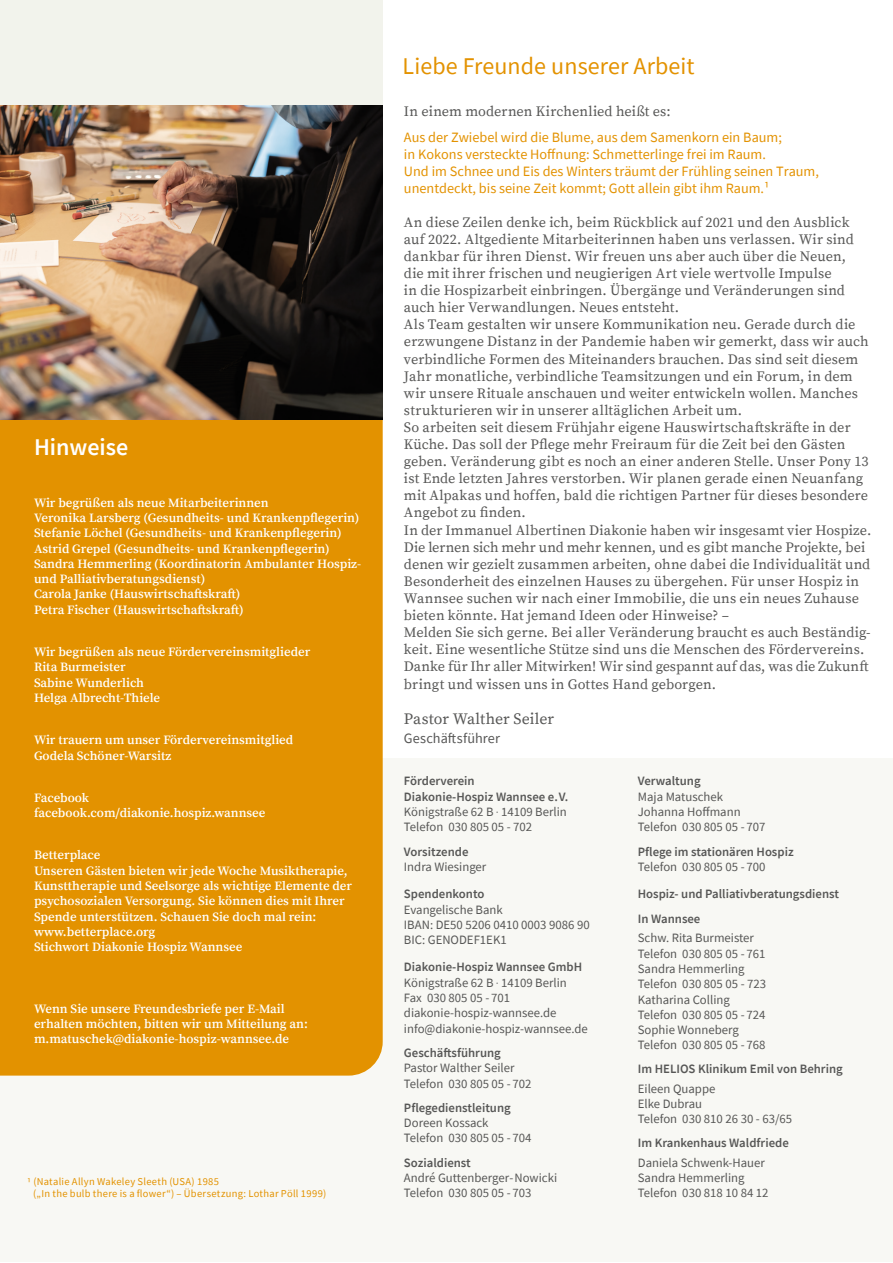
<style>
.page{position:relative;width:893px;height:1263px;background:#fff}
.page>*{position:absolute;margin:0;border:0;box-sizing:border-box;transform-origin:0 0}
.t1{font:24px "Source Sans Pro";letter-spacing:.005em;color:#e39200}
.t2{font:600 24px "Source Sans Pro";color:#fff}
.t3{font:15.75px "Source Serif Pro";letter-spacing:.005em;color:#575756}
.t4{font:14.25px/17.1px "Source Serif Pro";letter-spacing:.01em;color:#575756}
.t5{font:14.25px/17.1px "Source Sans Pro";color:#e39200}
.t6{font:14.25px "Source Sans Pro";letter-spacing:.005em;color:#575756}
.t7{font:600 12.75px/15.3px "Source Serif Pro";color:#fff}
.t8{font:12.75px/15.3px "Source Sans Pro";color:#575756}
.t9{font:600 12.75px/15.3px "Source Sans Pro";color:#575756}
.t10{font:10.5px/12.6px "Source Sans Pro";letter-spacing:.025em;color:#e39200}
</style>
<div class="page">
<div style="left:0;top:0;width:383px;height:420px;background:#f2f3ec"></div>
<div style="left:0;top:758px;width:893px;height:504px;background:#f8f8f4"></div>
<div style="left:0;top:419px;width:383px;height:656px;background:#e39200"></div>
<img style="left:0;top:105px;width:383px;height:314px">
<h1 class="t2" style="left:34px;top:431px;width:96px">Hinweise</h1>
<p class="t7" style="left:34px;top:495px;width:329px">Wir begrüßen als neue Mitarbeiterinnen<br>Veronika Larsberg (Gesundheits- und Krankenpflegerin)<br>Stefanie Löchel (Gesundheits- und Krankenpflegerin)<br>Astrid Grepel (Gesundheits- und Krankenpflegerin)<br>Sandra Hemmerling (Koordinatorin Ambulanter Hospiz&shy;und Palliativberatungsdienst)<br>Carola Janke (Hauswirtschaftskraft)<br>Petra Fischer (Hauswirtschaftskraft)</p>
<p class="t7" style="left:34px;top:645px;width:278px">Wir begrüßen als neue Fördervereinsmitglieder<br>Rita Burmeister<br>Sabine Wunderlich<br>Helga Albrecht-Thiele</p>
<p class="t7" style="left:34px;top:733px;width:261px">Wir trauern um unser Fördervereinsmitglied<br>Godela Schöner-Warsitz</p>
<p class="t7" style="left:34px;top:790px;width:233px">Facebook facebook.com/diakonie.hospiz.wannsee</p>
<p class="t7" style="left:34px;top:848px;width:320px">Betterplace<br>Unseren Gästen bieten wir jede Woche Musiktherapie, Kunsttherapie und Seelsorge als wichtige Elemente der psychosozialen Versorgung. Sie können dies mit Ihrer Spende unterstützen. Schauen Sie doch mal rein: www.betterplace.org<br>Stichwort Diakonie Hospiz Wannsee</p>
<p class="t7" style="left:34px;top:1001px;width:275px">Wenn Sie unsere Freundesbriefe per E-Mail erhalten möchten, bitten wir um Mitteilung an: m.matuschek@diakonie-hospiz-wannsee.de</p>
<p class="t10" style="left:33px;top:1175px;width:295px;text-indent:-6px">1 (Natalie Allyn Wakeley Sleeth (USA) 1985<br>(„In the bulb there is a flower“) – Übersetzung: Lothar Pöll 1999)</p>
<h1 class="t1" style="left:403px;top:51px;width:294px">Liebe Freunde unserer Arbeit</h1>
<p class="t4" style="left:404px;top:103px;width:268px">In einem modernen Kirchenlied heißt es:</p>
<p class="t5" style="left:404px;top:128px;width:416px">Aus der Zwiebel wird die Blume, aus dem Samenkorn ein Baum;<br>in Kokons versteckte Hoffnung: Schmetterlinge frei im Raum.<br>Und im Schnee und Eis des Winters träumt der Frühling seinen Traum, unentdeckt, bis seine Zeit kommt; Gott allein gibt ihm Raum.1</p>
<p class="t4" style="left:404px;top:214px;width:469px">An diese Zeilen denke ich, beim Rückblick auf 2021 und den Ausblick auf 2022. Altgediente Mitarbeiterinnen haben uns verlassen. Wir sind dankbar für ihren Dienst. Wir freuen uns aber auch über die Neuen,<br>die mit ihrer frischen und neugierigen Art viele wertvolle Impulse<br>in die Hospizarbeit einbringen. Übergänge und Veränderungen sind auch hier Verwandlungen. Neues entsteht.<br>Als Team gestalten wir unsere Kommunikation neu. Gerade durch die erzwungene Distanz in der Pandemie haben wir gemerkt, dass wir auch verbindliche Formen des Miteinanders brauchen. Das sind seit diesem Jahr monatliche, verbindliche Teamsitzungen und ein Forum, in dem wir unsere Rituale anschauen und weiter entwickeln wollen. Manches strukturieren wir in unserer alltäglichen Arbeit um.<br>So arbeiten seit diesem Frühjahr eigene Hauswirtschaftskräfte in der Küche. Das soll der Pflege mehr Freiraum für die Zeit bei den Gästen geben. Veränderung gibt es noch an einer anderen Stelle. Unser Pony 13 ist Ende letzten Jahres verstorben. Wir planen gerade einen Neuanfang mit Alpakas und hoffen, bald die richtigen Partner für dieses besondere Angebot zu finden.<br>In der Immanuel Albertinen Diakonie haben wir insgesamt vier Hospize.<br>Die lernen sich mehr und mehr kennen, und es gibt manche Projekte, bei denen wir gezielt zusammen arbeiten, ohne dabei die Individualität und Besonderheit des einzelnen Hauses zu übergehen. Für unser Hospiz in Wannsee suchen wir nach einer Immobilie, die uns ein neues Zuhause bieten könnte. Hat jemand Ideen oder Hinweise? –<br>Melden Sie sich gerne. Bei aller Veränderung braucht es auch Beständig&shy;keit. Eine wesentliche Stütze sind uns die Menschen des Fördervereins.<br>Danke für Ihr aller Mitwirken! Wir sind gespannt auf das, was die Zukunft bringt und wissen uns in Gottes Hand geborgen.</p>
<p class="t3" style="left:404px;top:710px;width:152px">Pastor Walther Seiler</p>
<p class="t6" style="left:404px;top:729px;width:98px">Geschäftsführer</p>
<p class="t9" style="left:404px;top:773px;width:166px">Förderverein<br>Diakonie-Hospiz Wannsee e. V.</p>
<p class="t8" style="left:404px;top:804px;width:164px">Königstraße 62 B . 14109 Berlin<br>Telefon 030 805 05 - 702</p>
<p class="t9" style="left:404px;top:843px;width:66px">Vorsitzende</p>
<p class="t8" style="left:404px;top:859px;width:84px">Indra Wiesinger</p>
<p class="t9" style="left:404px;top:886px;width:82px">Spendenkonto</p>
<p class="t8" style="left:404px;top:901px;width:187px">Evangelische Bank<br>IBAN: DE50 5206 0410 0003 9086 90<br>BIC: GENODEF1EK1</p>
<p class="t9" style="left:404px;top:959px;width:180px">Diakonie-Hospiz Wannsee GmbH</p>
<p class="t8" style="left:404px;top:975px;width:185px">Königstraße 62 B . 14109 Berlin<br>Fax 030 805 05 - 701 diakonie-hospiz-wannsee.de info@diakonie-hospiz-wannsee.de</p>
<p class="t9" style="left:404px;top:1045px;width:98px">Geschäftsführung</p>
<p class="t8" style="left:404px;top:1060px;width:129px">Pastor Walther Seiler<br>Telefon 030 805 05 - 702</p>
<p class="t9" style="left:404px;top:1100px;width:108px">Pflegedienstleitung</p>
<p class="t8" style="left:404px;top:1115px;width:129px">Doreen Kossack<br>Telefon 030 805 05 - 704</p>
<p class="t9" style="left:404px;top:1155px;width:68px">Sozialdienst</p>
<p class="t8" style="left:404px;top:1170px;width:155px">André Guttenberger-Nowicki<br>Telefon 030 805 05 - 703</p>
<p class="t9" style="left:638px;top:773px;width:64px">Verwaltung</p>
<p class="t8" style="left:638px;top:789px;width:129px">Maja Matuschek<br>Johanna Hoffmann<br>Telefon 030 805 05 - 707</p>
<p class="t9" style="left:638px;top:843px;width:157px">Pflege im stationären Hospiz</p>
<p class="t8" style="left:638px;top:859px;width:129px">Telefon 030 805 05 - 700</p>
<p class="t9" style="left:638px;top:882px;width:203px;line-height:24.3px">Hospiz- und Palliativberatungsdienst<br>In Wannsee</p>
<p class="t8" style="left:638px;top:930px;width:130px">Schw. Rita Burmeister<br>Telefon 030 805 05 - 761<br>Sandra Hemmerling<br>Telefon 030 805 05 - 723<br>Katharina Colling<br>Telefon 030 805 05 - 724<br>Sophie Wonneberg<br>Telefon 030 805 05 - 768</p>
<p class="t9" style="left:638px;top:1061px;width:206px">Im HELIOS Klinikum Emil von Behring</p>
<p class="t8" style="left:638px;top:1081px;width:156px">Eileen Quappe<br>Elke Dubrau<br>Telefon 030 810 26 30 - 63/65</p>
<p class="t9" style="left:638px;top:1135px;width:152px">Im Krankenhaus Waldfriede</p>
<p class="t8" style="left:638px;top:1155px;width:132px">Daniela Schwenk-Hauer<br>Sandra Hemmerling<br>Telefon 030 818 10 84 12</p>
</div>
